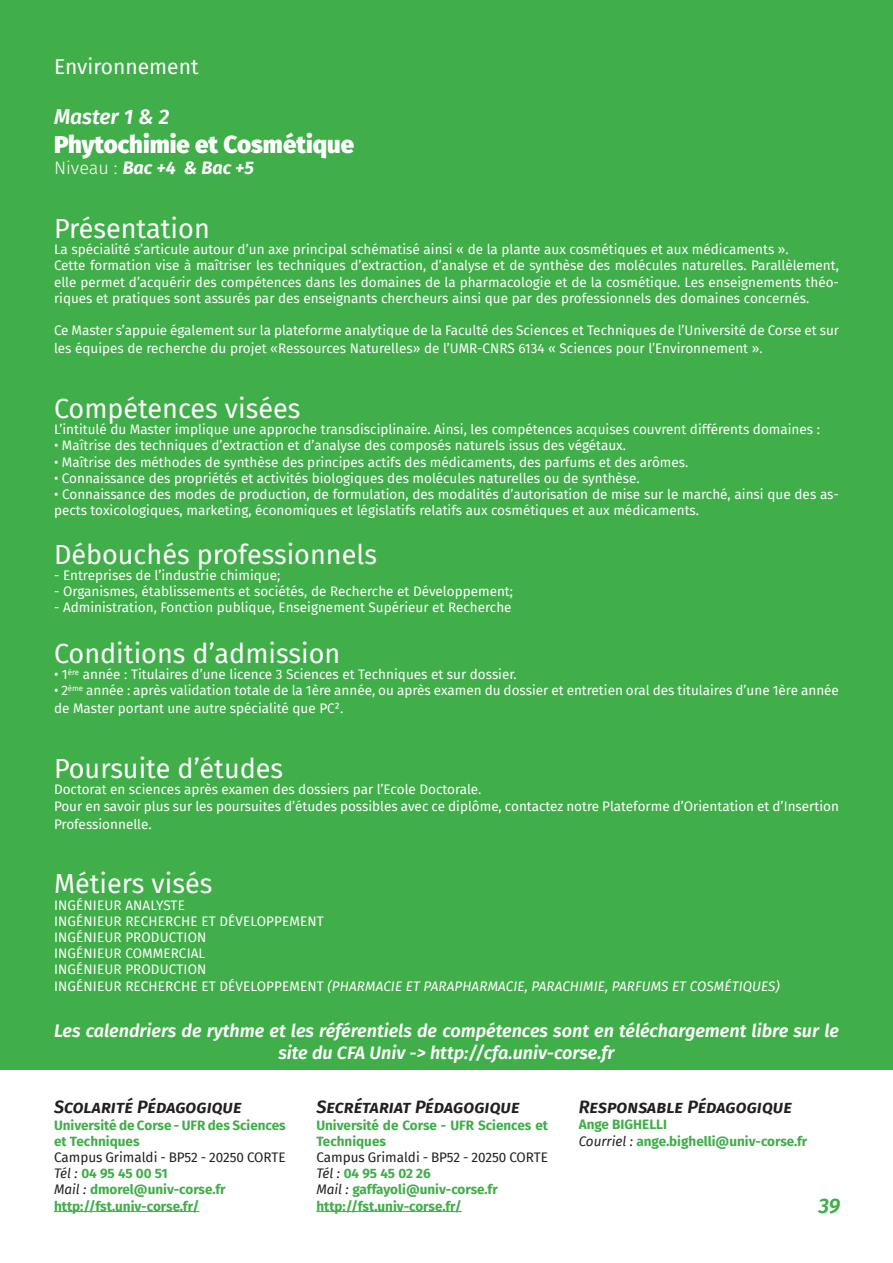
<style>
.page{position:relative;width:893px;height:1263px;background:#fff}
.page>*{position:absolute;margin:0;border:0;box-sizing:border-box;transform-origin:0 0}
.t1{font:27px "Fira Sans";color:#fff}
.t2{font:900 24px "Fira Sans";color:#fff}
.t3{font:21px "Fira Sans";color:#fff}
.t4{font:italic 600 21px "Fira Sans";color:#fff}
.t5{font:italic 600 21px "Fira Sans";color:#40ae49}
.t6{font:italic 600 18px/21.6px "Fira Sans";color:#fff;text-align:center}
.t7{font:italic 600 18px "Fira Sans";color:#231f20}
.t8{font:italic 700 18px "Fira Sans";color:#fff}
.t9{font:13.5px/16.2px "Fira Sans";color:#fff}
.t10{font:700 13.5px/16.2px "Fira Sans";color:#40ae49}
.s1{font-weight:300;font-style:normal}
.s2{font-style:italic}
.s3{font-weight:400;color:#231f20}
.s4{font-weight:400;font-style:italic;color:#231f20}
</style>
<div class="page">
<div style="left:0;top:0;width:893px;height:1069px;background:#40ae49"></div>
<hr style="left:54px;top:1211px;width:145px;height:1px;background:#40ae49">
<hr style="left:316px;top:1211px;width:146px;height:1px;background:#40ae49">
<h3 class="t3" style="left:54px;top:50px;width:146px">Environnement</h3>
<h3 class="t4" style="left:54px;top:99px;width:117px">Master 1 &amp; 2</h3>
<h2 class="t2" style="left:54px;top:123px;width:302px">Phytochimie et Cosmétique</h2>
<h3 class="t8" style="left:54px;top:153px;width:201px"><span class="s1">Niveau :</span> Bac +4 &amp; Bac +5</h3>
<h1 class="t1" style="left:54px;top:208px;width:157px">Présentation</h1>
<p class="t9" style="left:54px;top:241px;width:786px">La spécialité s’articule autour d’un axe principal schématisé ainsi « de la plante aux cosmétiques et aux médicaments ».<br>Cette formation vise à maîtriser les techniques d’extraction, d’analyse et de synthèse des molécules naturelles. Parallèlement, elle permet d’acquérir des compétences dans les domaines de la pharmacologie et de la cosmétique. Les enseignements théo&shy;riques et pratiques sont assurés par des enseignants chercheurs ainsi que par des professionnels des domaines concernés.</p>
<p class="t9" style="left:54px;top:321px;width:786px;line-height:18px">Ce Master s’appuie également sur la plateforme analytique de la Faculté des Sciences et Techniques de l’Université de Corse et sur les équipes de recherche du projet «Ressources Naturelles» de l’UMR-CNRS 6134 « Sciences pour l’Environnement ».</p>
<h1 class="t1" style="left:54px;top:388px;width:248px">Compétences visées</h1>
<p class="t9" style="left:54px;top:421px;width:767px">L’intitulé du Master implique une approche transdisciplinaire. Ainsi, les compétences acquises couvrent différents domaines :</p>
<p class="t9" style="left:54px;top:437px;width:574px">• Maîtrise des techniques d’extraction et d’analyse des composés naturels issus des végétaux.</p>
<p class="t9" style="left:54px;top:453px;width:636px">• Maîtrise des méthodes de synthèse des principes actifs des médicaments, des parfums et des arômes.</p>
<p class="t9" style="left:54px;top:470px;width:587px">• Connaissance des propriétés et activités biologiques des molécules naturelles ou de synthèse.</p>
<p class="t9" style="left:54px;top:486px;width:786px">• Connaissance des modes de production, de formulation, des modalités d’autorisation de mise sur le marché, ainsi que des as&shy;pects toxicologiques, marketing, économiques et législatifs relatifs aux cosmétiques et aux médicaments.</p>
<h1 class="t1" style="left:54px;top:534px;width:324px">Débouchés professionnels</h1>
<p class="t9" style="left:54px;top:567px;width:228px">- Entreprises de l’industrie chimique;</p>
<p class="t9" style="left:54px;top:583px;width:461px">- Organismes, établissements et sociétés, de Recherche et Développement;</p>
<p class="t9" style="left:54px;top:599px;width:459px">- Administration, Fonction publique, Enseignement Supérieur et Recherche</p>
<h1 class="t1" style="left:54px;top:633px;width:288px">Conditions d’admission</h1>
<p class="t9" style="left:54px;top:666px;width:464px">• 1<sup>ère</sup> année : Titulaires d’une licence 3 Sciences et Techniques et sur dossier.</p>
<p class="t9" style="left:54px;top:681px;width:786px;line-height:18px">• 2<sup>ème</sup> année : après validation totale de la 1ère année, ou après examen du dossier et entretien oral des titulaires d’une 1ère année de Master portant une autre spécialité que PC².</p>
<h1 class="t1" style="left:54px;top:748px;width:231px">Poursuite d’études</h1>
<p class="t9" style="left:54px;top:781px;width:786px">Doctorat en sciences après examen des dossiers par l’Ecole Doctorale.<br>Pour en savoir plus sur les poursuites d’études possibles avec ce diplôme, contactez notre Plateforme d’Orientation et d’Insertion</p>
<p class="t9" style="left:54px;top:815px;width:99px">Professionnelle.</p>
<h1 class="t1" style="left:54px;top:863px;width:160px">Métiers visés</h1>
<p class="t9" style="left:54px;top:896px;width:727px">INGÉNIEUR ANALYSTE<br>INGÉNIEUR RECHERCHE ET DÉVELOPPEMENT<br>INGÉNIEUR PRODUCTION<br>INGÉNIEUR COMMERCIAL<br>INGÉNIEUR PRODUCTION<br>INGÉNIEUR RECHERCHE ET DÉVELOPPEMENT <span class="s2">(PHARMACIE ET PARAPHARMACIE, PARACHIMIE, PARFUMS ET COSMÉTIQUES)</span></p>
<h3 class="t6" style="left:54px;top:1019px;width:786px">Les calendriers de rythme et les référentiels de compétences sont en téléchargement libre sur le site du CFA Univ -&gt; http://cfa.univ-corse.fr</h3>
<h3 class="t7" style="left:54px;top:1092px;width:189px">Scolarité Pédagogique</h3>
<p class="t10" style="left:54px;top:1116px;width:233px">Université de Corse - UFR des Sciences et Techniques</p>
<p class="t10" style="left:54px;top:1148px;width:233px"><span class="s3">Campus Grimaldi - BP52 - 20250 CORTE<br></span><span class="s4">Tél :</span> 04 95 45 00 51<br><span class="s4">Mail :</span> dmorel@univ-corse.fr http://fst.univ-corse.fr/</p>
<h3 class="t7" style="left:316px;top:1092px;width:205px">Secrétariat Pédagogique</h3>
<p class="t10" style="left:316px;top:1116px;width:233px">Université de Corse - UFR Sciences et<br>Techniques</p>
<p class="t10" style="left:316px;top:1148px;width:233px"><span class="s3">Campus Grimaldi - BP52 - 20250 CORTE<br></span><span class="s4">Tél :</span> 04 95 45 02 26<br><span class="s4">Mail :</span> gaffayoli@univ-corse.fr http://fst.univ-corse.fr/</p>
<h3 class="t7" style="left:579px;top:1092px;width:215px">Responsable Pédagogique</h3>
<p class="t10" style="left:579px;top:1116px;width:230px">Ange BIGHELLI<br><span class="s4">Courriel :</span> ange.bighelli@univ-corse.fr</p>
<h3 class="t5" style="left:818px;top:1188px;width:23px">39</h3>
</div>
